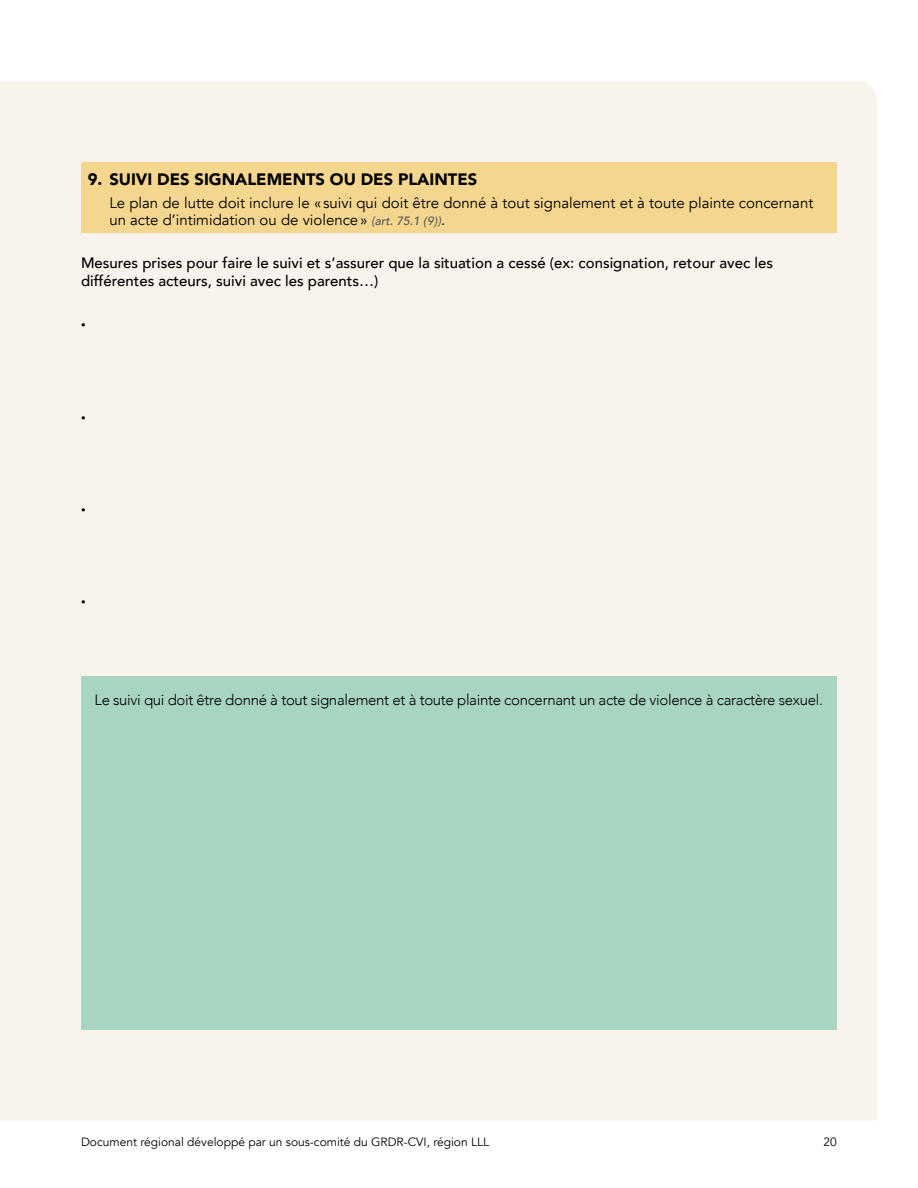
<style>
.page{position:relative;width:918px;height:1188px;background:#fff}
.page>*{position:absolute;margin:0;border:0;box-sizing:border-box;transform-origin:0 0}
.Texte_courant_-_Titr{font:900 16.5px "Avenir";color:#000}
.Texte_courant_-_Inde{font:15px/16.5px "Avenir";color:#000}
.Formulaire_-_Ligne_T{font:500 15px/18px "Avenir";color:#000}
.Texte_courant{font:300 15px "Avenir";letter-spacing:-.02em;color:#000}
.t1{font:12px "Avenir";color:#000}
.Formulaire_-_Ligne_T-2{font:500 9px "Avenir";color:#000}
.s1{font-weight:500;font-style:italic;font-size:12px;color:#575756}
.s2{font-family:"Arial";font-style:italic;font-size:12px;color:#575756}
</style>
<div class="page">
<div style="left:0;top:81px;width:877px;height:1039px;background:#f9f3ed"></div>
<div style="left:81px;top:162px;width:756px;height:71px;background:#f4d68f"></div>
<div style="left:81px;top:676px;width:756px;height:353px;background:#a7d5c2"></div>
<p class="Texte_courant_-_Titr" style="left:88px;top:165px;width:391px">9. SUIVI DES SIGNALEMENTS OU DES PLAINTES</p>
<p class="Texte_courant_-_Inde" style="left:109px;top:195px;width:705px">Le plan de lutte doit inclure le « suivi qui doit être donné à tout signalement et à toute plainte concernant un acte d’intimidation ou de violence » <span class="s1">(art. 75.1</span> <span class="s2">(</span><span class="s1">9</span><span class="s2">)</span><span class="s1">)</span>.</p>
<p class="Formulaire_-_Ligne_T" style="left:81px;top:253px;width:694px">Mesures prises pour faire le suivi et s’assurer que la situation a cessé (ex: consignation, retour avec les différentes acteurs, suivi avec les parents…)</p>
<p class="Formulaire_-_Ligne_T-2" style="left:81px;top:317px;width:6px">•</p>
<p class="Formulaire_-_Ligne_T-2" style="left:81px;top:410px;width:6px">•</p>
<p class="Formulaire_-_Ligne_T-2" style="left:81px;top:502px;width:6px">•</p>
<p class="Formulaire_-_Ligne_T-2" style="left:81px;top:594px;width:6px">•</p>
<p class="Texte_courant" style="left:94px;top:691px;width:730px">Le suivi qui doit être donné à tout signalement et à toute plainte concernant un acte de violence à caractère sexuel.</p>
<p class="t1" style="left:81px;top:1135px;width:410px">Document régional développé par un sous-comité du GRDR-CVI, région LLL</p>
<p class="t1" style="left:824px;top:1135px;width:15px">20</p>
</div>
